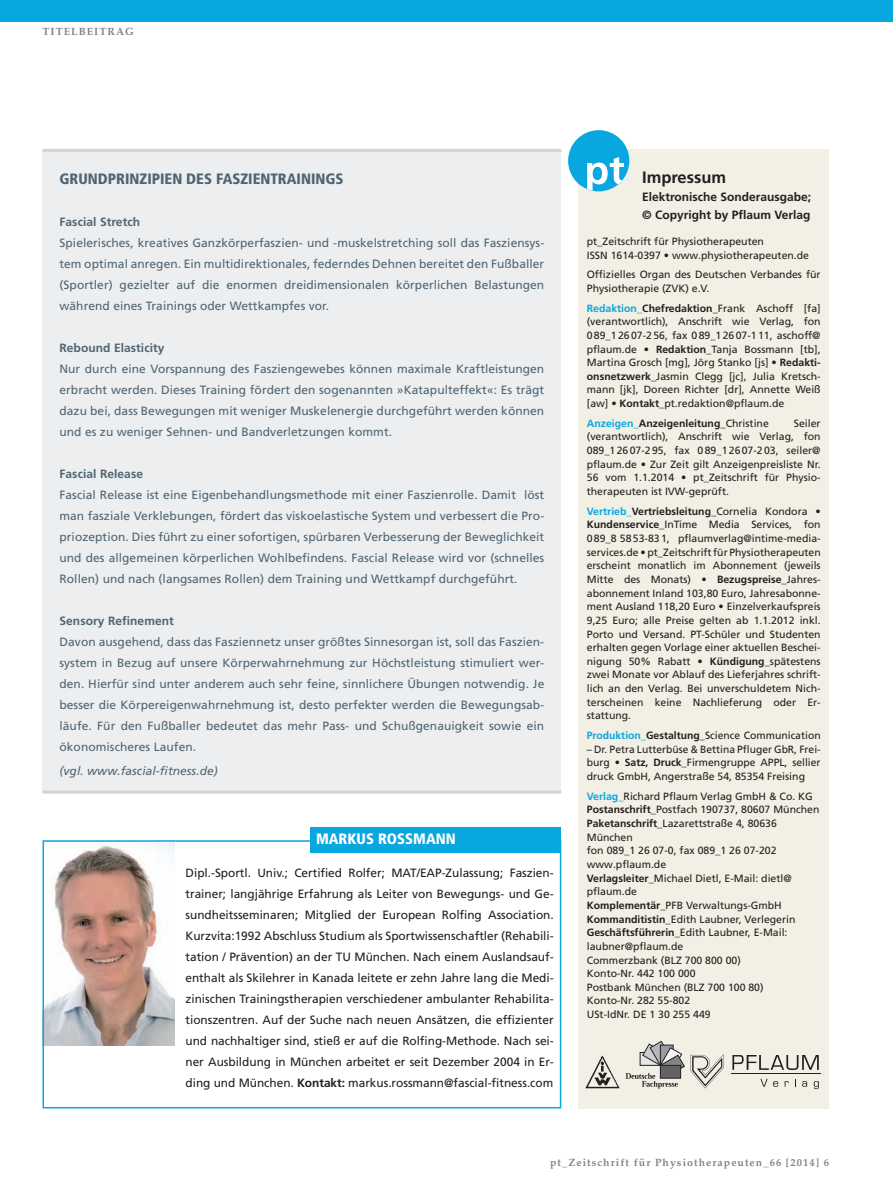
<style>
.page{position:relative;width:893px;height:1191px;background:#fff}
.page>*{position:absolute;margin:0;border:0;box-sizing:border-box;transform-origin:0 0}
.t1{font:700 16.5px "Frutiger LT Pro";color:#231f20}
.t2{font:900 condensed 15px "Frutiger LT Pro";color:#4f6573}
.t3{font:900 condensed 15px "Frutiger LT Pro";color:#fff}
.t4{font:12px/21px "Frutiger LT Pro";letter-spacing:.005em;color:#4f6573;text-align:justify}
.t5{font:12px/21px "Frutiger LT Pro";letter-spacing:-.005em;color:#231f20;text-align:justify}
.t6{font:700 12px "Frutiger LT Pro";letter-spacing:.005em;color:#4f6573}
.t7{font:700 12px/18px "Frutiger LT Pro";color:#231f20}
.t8{font:italic 12px "Frutiger LT Pro";letter-spacing:.005em;color:#4f6573}
.t9{font:10.5px/13.6px "Frutiger LT Pro";color:#231f20;text-align:justify}
.t10{font:700 10.5px "Palatino LT Std";letter-spacing:.1em;color:#808285}
.t11{font:700 10.5px "Frutiger LT Pro";color:#231f20}
.s1{font-weight:700}
.s2{font-weight:700;color:#08a7e0}
.s3{color:#08a7e0}
.s4{font-weight:400}
</style>
<div class="page">
<div style="left:0;top:0;width:893px;height:21px;background:#08a7e0"></div>
<div style="left:43px;top:150px;width:518px;height:642px;background:#eceef0"></div>
<hr style="left:43px;top:149px;width:518px;height:3px;background:#d0d3d8">
<hr style="left:43px;top:790px;width:518px;height:3px;background:#d0d3d8">
<img style="left:46px;top:843px;width:129px;height:202px">
<div style="left:43px;top:840px;width:518px;height:268px;border:2px solid #08a7e0"></div>
<div style="left:310px;top:826px;width:251px;height:26px;background:#08a7e0"></div>
<div style="left:578px;top:149px;width:251px;height:959px;background:#f2efe4"></div>
<div style="left:568px;top:130px;width:61px;height:61px;background:#08a7e0;border-radius:50%"></div>
<svg style="left:587px;top:157px;width:37px;height:34px"></svg>
<img style="left:585px;top:1055px;width:35px;height:34px">
<svg style="left:626px;top:1041px;width:98px;height:47px"></svg>
<hr style="left:731px;top:1073px;width:90px;height:1px;background:#231f20">
<svg style="left:760px;top:1078px;width:18px;height:8px"></svg>
<svg style="left:802px;top:1081px;width:5px;height:5px"></svg>
<svg style="left:814px;top:1081px;width:5px;height:8px"></svg>
<svg style="left:732px;top:1055px;width:87px;height:15px"></svg>
<p class="t10" style="left:43px;top:26px;width:93px">TITELBEITRAG</p>
<h2 class="t2" style="left:60px;top:170px;width:21px">GRUND</h2>
<h2 class="t2" style="left:108px;top:170px;width:61px">PRINZIPIEN</h2>
<h2 class="t2" style="left:186px;top:170px;width:10px">DES</h2>
<h2 class="t2" style="left:216px;top:170px;width:42px">FASZIENTRAININGS</h2>
<p class="t6" style="left:60px;top:215px;width:82px">Fascial Stretch</p>
<p class="t4" style="left:60px;top:232px;width:486px">Spielerisches, kreatives Ganzkörperfaszien- und -muskelstretching soll das Fasziensys&shy;tem optimal anregen. Ein multidirektionales, federndes Dehnen bereitet den Fußballer (Sportler) gezielter auf die enormen dreidimensionalen körperlichen Belastungen während eines Trainings oder Wettkampfes vor.</p>
<p class="t6" style="left:60px;top:341px;width:107px">Rebound Elasticity</p>
<p class="t4" style="left:60px;top:358px;width:486px">Nur durch eine Vorspannung des Fasziengewebes können maximale Kraftleistungen erbracht werden. Dieses Training fördert den sogenannten »Katapulteffekt«: Es trägt dazu bei, dass Bewegungen mit weniger Muskelenergie durchgeführt werden können und es zu weniger Sehnen- und Bandverletzungen kommt.</p>
<p class="t6" style="left:60px;top:467px;width:85px">Fascial Release</p>
<p class="t4" style="left:60px;top:484px;width:486px">Fascial Release ist eine Eigenbehandlungsmethode mit einer Faszienrolle. Damit löst man fasziale Verklebungen, fördert das viskoelastische System und verbessert die Pro&shy;priozeption. Dies führt zu einer sofortigen, spürbaren Verbesserung der Beweglichkeit und des allgemeinen körperlichen Wohlbefindens. Fascial Release wird vor (schnelles Rollen) und nach (langsames Rollen) dem Training und Wettkampf durchgeführt.</p>
<p class="t6" style="left:60px;top:614px;width:116px">Sensory Refinement</p>
<p class="t4" style="left:60px;top:631px;width:486px">Davon ausgehend, dass das Fasziennetz unser größtes Sinnesorgan ist, soll das Faszien&shy;system in Bezug auf unsere Körperwahrnehmung zur Höchstleistung stimuliert wer&shy;den. Hierfür sind unter anderem auch sehr feine, sinnlichere Übungen notwendig. Je besser die Körpereigenwahrnehmung ist, desto perfekter werden die Bewegungsab&shy;läufe. Für den Fußballer bedeutet das mehr Pass- und Schußgenauigkeit sowie ein ökonomischeres Laufen.</p>
<p class="t8" style="left:60px;top:764px;width:160px">(vgl. www.fascial-fitness.de)</p>
<h2 class="t3" style="left:316px;top:830px;width:23px">MARKUS</h2>
<h2 class="t3" style="left:378px;top:830px;width:47px">ROSSMANN</h2>
<p class="t5" style="left:186px;top:862px;width:370px">Dipl.-Sportl. Univ.; Certified Rolfer; MAT/EAP-Zulassung; Faszien&shy;trainer; langjährige Erfahrung als Leiter von Bewegungs- und Ge&shy;sundheitsseminaren; Mitglied der European Rolfing Association.<br>Kurzvita:1992 Abschluss Studium als Sportwissenschaftler (Rehabili&shy;tation / Prävention) an der TU München. Nach einem Auslandsauf&shy;enthalt als Skilehrer in Kanada leitete er zehn Jahre lang die Medi&shy;zinischen Trainingstherapien verschiedener ambulanter Rehabilita&shy;tionszentren. Auf der Suche nach neuen Ansätzen, die effizienter und nachhaltiger sind, stieß er auf die Rolfing-Methode. Nach sei&shy;ner Ausbildung in München arbeitet er seit Dezember 2004 in Er&shy;ding und München. <span class="s1">Kontakt:</span> markus.rossmann@fascial-fitness.com</p>
<h1 class="t1" style="left:642px;top:167px;width:86px">Impressum</h1>
<p class="t7" style="left:642px;top:187px;width:171px">Elektronische Sonderausgabe; © Copyright by Pflaum Verlag</p>
<p class="t9" style="left:587px;top:235px;width:224px">pt_Zeitschrift für Physiotherapeuten<br>ISSN 1614-0397 • www.physiotherapeuten.de</p>
<p class="t9" style="left:587px;top:268px;width:235px">Offizielles Organ des Deutschen Verbandes für<br>Physiotherapie (ZVK) e.V.</p>
<p class="t9" style="left:587px;top:301px;width:235px"><span class="s2">Redaktion_</span><span class="s1">Chefredaktion</span>_Frank Aschoff [fa] (verantwortlich), Anschrift wie Verlag, fon 089_12607-256, fax 089_12607-111, aschoff@ pflaum.de • <span class="s1">Redaktion</span>_Tanja Bossmann [tb], Martina Grosch [mg], Jörg Stanko [js] • <span class="s1">Redakti&shy;onsnetzwerk</span>_Jasmin Clegg [jc], Julia Kretsch&shy;mann [jk], Doreen Richter [dr], Annette Weiß [aw] • <span class="s1">Kontakt</span>_pt.redaktion@pflaum.de</p>
<p class="t11" style="left:587px;top:417px;width:184px"><span class="s3">Anzeigen_</span>Anzeigenleitung_<span class="s4">Christine</span></p>
<p class="t9" style="left:587px;top:416px;width:235px;text-indent:207px">Seiler (verantwortlich), Anschrift wie Verlag, fon 089_12607-295, fax 089_12607-203, seiler@ pflaum.de • Zur Zeit gilt Anzeigenpreisliste Nr.<br>56 vom 1.1.2014 • pt_Zeitschrift für Physio&shy;therapeuten ist IVW-geprüft.</p>
<p class="t9" style="left:587px;top:504px;width:235px"><span class="s2">Vertrieb_</span><span class="s1">Vertriebsleitung_</span>Cornelia Kondora • <span class="s1">Kundenservice_</span>InTime Media Services, fon 089_8 5853-831, pflaumverlag@intime-media&shy;services.de • pt_Zeitschrift für Physiotherapeuten erscheint monatlich im Abonnement (jeweils Mitte des Monats) • <span class="s1">Bezugspreise_</span>Jahres&shy;abonnement Inland 103,80 Euro, Jahresabonne&shy;ment Ausland 118,20 Euro • Einzelverkaufspreis 9,25 Euro; alle Preise gelten ab 1.1.2012 inkl.<br>Porto und Versand. PT-Schüler und Studenten erhalten gegen Vorlage einer aktuellen Beschei&shy;nigung 50% Rabatt • <span class="s1">Kündigung_</span>spätestens zwei Monate vor Ablauf des Lieferjahres schrift&shy;lich an den Verlag. Bei unverschuldetem Nich&shy;terscheinen keine Nachlieferung oder Er&shy;stattung.</p>
<p class="t9" style="left:587px;top:728px;width:235px"><span class="s2">Produktion_</span><span class="s1">Gestaltung_</span>Science Communication</p>
<p class="t9" style="left:587px;top:742px;width:235px">– Dr. Petra Lutterbüse &amp; Bettina Pfluger GbR, Frei&shy;burg • <span class="s1">Satz, Druck_</span>Firmengruppe APPL, sellier druck GmbH, Angerstraße 54, 85354 Freising</p>
<p class="t9" style="left:587px;top:789px;width:234px;text-align:left"><span class="s2">Verlag_</span>Richard Pflaum Verlag GmbH &amp; Co. KG<br><span class="s1">Postanschrift_</span>Postfach 190737, 80607 München<br><span class="s1">Paketanschrift_</span>Lazarettstraße 4, 80636<br>München<br>fon 089_1 26 07-0, fax 089_1 26 07-202 www.pflaum.de<br><span class="s1">Verlagsleiter_</span>Michael Dietl, E-Mail: dietl@ pflaum.de<br><span class="s1">Komplementär_</span>PFB Verwaltungs-GmbH<br><span class="s1">Kommanditistin_</span>Edith Laubner, Verlegerin<br><span class="s1">Geschäftsführerin_</span>Edith Laubner, E-Mail: laubner@pflaum.de<br>Commerzbank (BLZ 700 800 00)<br>Konto-Nr. 442 100 000<br>Postbank München (BLZ 700 100 80)<br>Konto-Nr. 282 55-802<br>USt-IdNr. DE 1 30 255 449</p>
<p class="t10" style="left:550px;top:1156px;width:281px">pt_Zeitschrift für Physiotherapeuten_66 [2014] 6</p>
</div>
